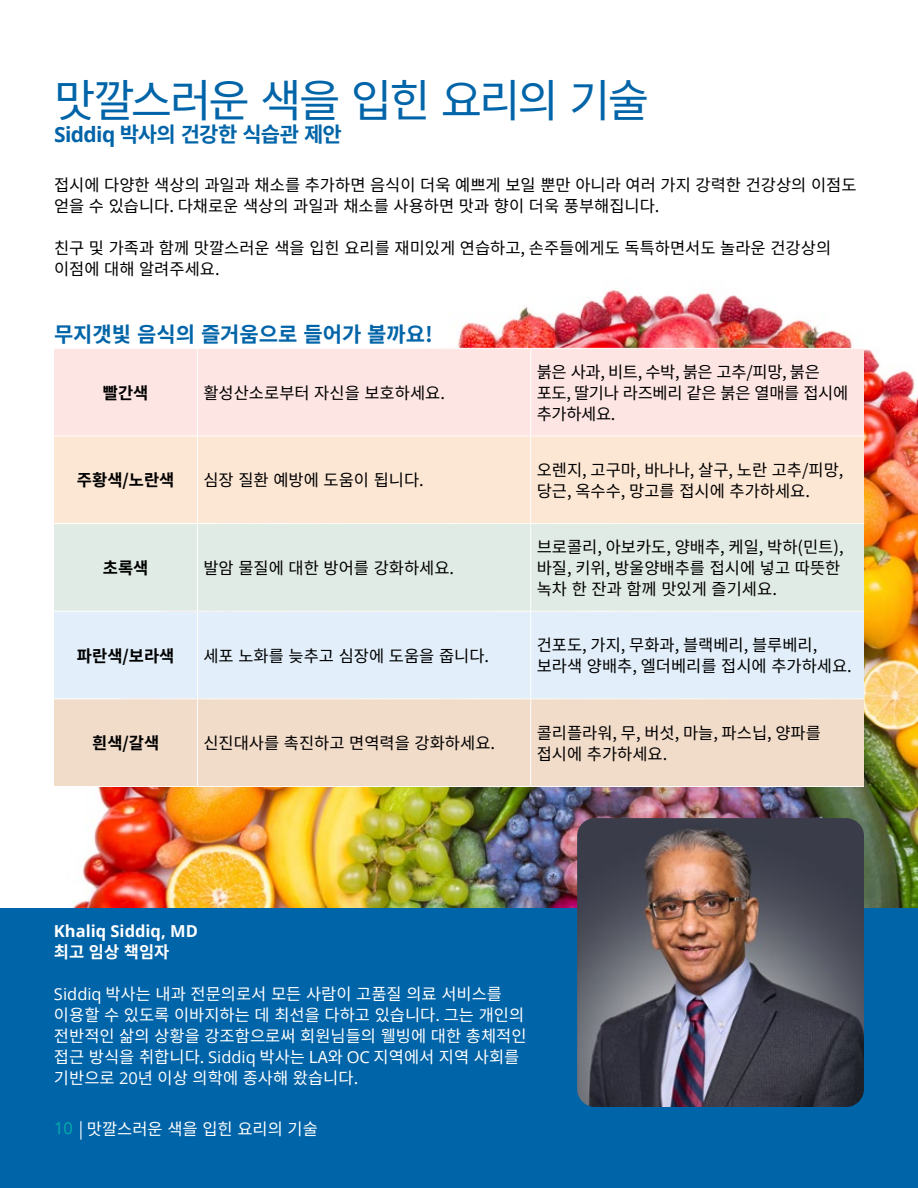
<style>
.page{position:relative;width:918px;height:1188px;background:#fff}
.page>*{position:absolute;margin:0;border:0;box-sizing:border-box;transform-origin:0 0}
.t1{font:45px "Noto Sans CJ Kkr";letter-spacing:-.065em;color:#0064a8}
.t2{font:700 21px "Noto Sans CJ Kkr";color:#0064a8}
.t3{font:700 21px "Noto Sans CJ Kkr";letter-spacing:-.04em;color:#0064a8}
.t4{font:16.5px/21px "Noto Sans CJ Kkr";color:#000}
.t5{font:16.5px/21px "Noto Sans CJ Kkr";color:#fff}
.t6{font:16.5px/21px "Noto Sans CJ Kkr";letter-spacing:-.02em;color:#000}
.t7{font:700 16.5px "Noto Sans CJ Kkr";color:#000}
.t8{font:700 16.5px "Open Sans";color:#fff}
.t9{font:700 16.5px "Noto Sans CJ Kkr";color:#fff}
.s1{font-family:"Open Sans"}
.s2{font-family:"Open Sans";color:#00aea9}
</style>
<div class="page">
<img style="left:72px;top:289px;width:846px;height:619px">
<div style="left:0;top:908px;width:918px;height:280px;background:#0064a8"></div>
<div style="left:54px;top:349px;width:810px;height:87px;background:#fde5e3"></div>
<div style="left:54px;top:437px;width:810px;height:86px;background:#fce6d4"></div>
<div style="left:54px;top:524px;width:810px;height:87px;background:#e1ebe5"></div>
<div style="left:54px;top:612px;width:810px;height:86px;background:#e2effa"></div>
<div style="left:54px;top:699px;width:810px;height:87px;background:#f1dbc9"></div>
<hr style="left:54px;top:348px;width:143px;height:1px;background:#fff">
<hr style="left:197px;top:348px;width:334px;height:1px;background:#fff">
<hr style="left:197px;top:349px;width:1px;height:87px;background:#fff">
<hr style="left:531px;top:348px;width:333px;height:1px;background:#fff">
<hr style="left:530px;top:349px;width:1px;height:87px;background:#fff">
<hr style="left:54px;top:436px;width:143px;height:1px;background:#fff">
<hr style="left:197px;top:436px;width:334px;height:1px;background:#fff">
<hr style="left:197px;top:436px;width:1px;height:87px;background:#fff">
<hr style="left:531px;top:436px;width:333px;height:1px;background:#fff">
<hr style="left:530px;top:436px;width:1px;height:87px;background:#fff">
<hr style="left:54px;top:523px;width:143px;height:1px;background:#fff">
<hr style="left:197px;top:523px;width:334px;height:1px;background:#fff">
<hr style="left:197px;top:524px;width:1px;height:87px;background:#fff">
<hr style="left:531px;top:523px;width:333px;height:1px;background:#fff">
<hr style="left:530px;top:524px;width:1px;height:87px;background:#fff">
<hr style="left:54px;top:611px;width:143px;height:1px;background:#fff">
<hr style="left:197px;top:611px;width:334px;height:1px;background:#fff">
<hr style="left:197px;top:612px;width:1px;height:86px;background:#fff">
<hr style="left:531px;top:611px;width:333px;height:1px;background:#fff">
<hr style="left:530px;top:612px;width:1px;height:86px;background:#fff">
<hr style="left:54px;top:698px;width:143px;height:1px;background:#fff">
<hr style="left:197px;top:698px;width:334px;height:1px;background:#fff">
<hr style="left:197px;top:699px;width:1px;height:87px;background:#fff">
<hr style="left:531px;top:698px;width:333px;height:1px;background:#fff">
<hr style="left:530px;top:699px;width:1px;height:87px;background:#fff">
<hr style="left:54px;top:786px;width:143px;height:1px;background:#fff">
<hr style="left:197px;top:786px;width:334px;height:1px;background:#fff">
<hr style="left:531px;top:786px;width:333px;height:1px;background:#fff">
<img style="left:577px;top:818px;width:287px;height:289px">
<h1 class="t1" style="left:54px;top:75px;width:597px">맛깔스러운 색을 입힌 요리의 기술</h1>
<p class="t3" style="left:54px;top:122px;width:289px"><span class="s1">Siddiq</span> 박사의 건강한 식습관 제안</p>
<p class="t4" style="left:54px;top:175px;width:804px">접시에 다양한 색상의 과일과 채소를 추가하면 음식이 더욱 예쁘게 보일 뿐만 아니라 여러 가지 강력한 건강상의 이점도 얻을 수 있습니다. 다채로운 색상의 과일과 채소를 사용하면 맛과 향이 더욱 풍부해집니다.</p>
<p class="t4" style="left:54px;top:238px;width:779px">친구 및 가족과 함께 맛깔스러운 색을 입힌 요리를 재미있게 연습하고, 손주들에게도 독특하면서도 놀라운 건강상의 이점에 대해 알려주세요.</p>
<p class="t2" style="left:54px;top:322px;width:381px">무지갯빛 음식의 즐거움으로 들어가 볼까요!</p>
<p class="t7" style="left:103px;top:383px;width:47px">빨간색</p>
<p class="t4" style="left:203px;top:383px;width:243px">활성산소로부터 자신을 보호하세요.</p>
<p class="t6" style="left:537px;top:362px;width:313px">붉은 사과, 비트, 수박, 붉은 고추/피망, 붉은 포도, 딸기나 라즈베리 같은 붉은 열매를 접시에 추가하세요.</p>
<p class="t7" style="left:77px;top:471px;width:99px">주황색/노란색</p>
<p class="t4" style="left:203px;top:470px;width:222px">심장 질환 예방에 도움이 됩니다.</p>
<p class="t4" style="left:537px;top:460px;width:308px">오렌지, 고구마, 바나나, 살구, 노란 고추/피망, 당근, 옥수수, 망고를 접시에 추가하세요.</p>
<p class="t7" style="left:103px;top:559px;width:47px">초록색</p>
<p class="t4" style="left:203px;top:558px;width:252px">발암 물질에 대한 방어를 강화하세요.</p>
<p class="t4" style="left:537px;top:537px;width:308px">브로콜리, 아보카도, 양배추, 케일, 박하(민트), 바질, 키위, 방울양배추를 접시에 넣고 따뜻한 녹차 한 잔과 함께 맛있게 즐기세요.</p>
<p class="t7" style="left:77px;top:646px;width:99px">파란색/보라색</p>
<p class="t4" style="left:203px;top:645px;width:287px">세포 노화를 늦추고 심장에 도움을 줍니다.</p>
<p class="t4" style="left:537px;top:635px;width:317px">건포도, 가지, 무화과, 블랙베리, 블루베리, 보라색 양배추, 엘더베리를 접시에 추가하세요.</p>
<p class="t7" style="left:92px;top:734px;width:69px">흰색/갈색</p>
<p class="t4" style="left:203px;top:733px;width:293px">신진대사를 촉진하고 면역력을 강화하세요.</p>
<p class="t4" style="left:537px;top:723px;width:286px">콜리플라워, 무, 버섯, 마늘, 파스닙, 양파를 접시에 추가하세요.</p>
<p class="t8" style="left:54px;top:919px;width:145px">Khaliq Siddiq, MD</p>
<p class="t9" style="left:54px;top:942px;width:117px">최고 임상 책임자</p>
<p class="t5" style="left:54px;top:983px;width:474px"><span class="s1">Siddiq</span> 박사는 내과 전문의로서 모든 사람이 고품질 의료 서비스를 이용할 수 있도록 이바지하는 데 최선을 다하고 있습니다. 그는 개인의 전반적인 삶의 상황을 강조함으로써 회원님들의 웰빙에 대한 총체적인 접근 방식을 취합니다. <span class="s1">Siddiq</span> 박사는 LA와 <span class="s1">OC</span> 지역에서 지역 사회를 기반으로 <span class="s1">20</span>년 이상 의학에 종사해 왔습니다.</p>
<p class="t5" style="left:54px;top:1118px;width:265px"><span class="s2">10</span> | 맛깔스러운 색을 입힌 요리의 기술</p>
</div>
